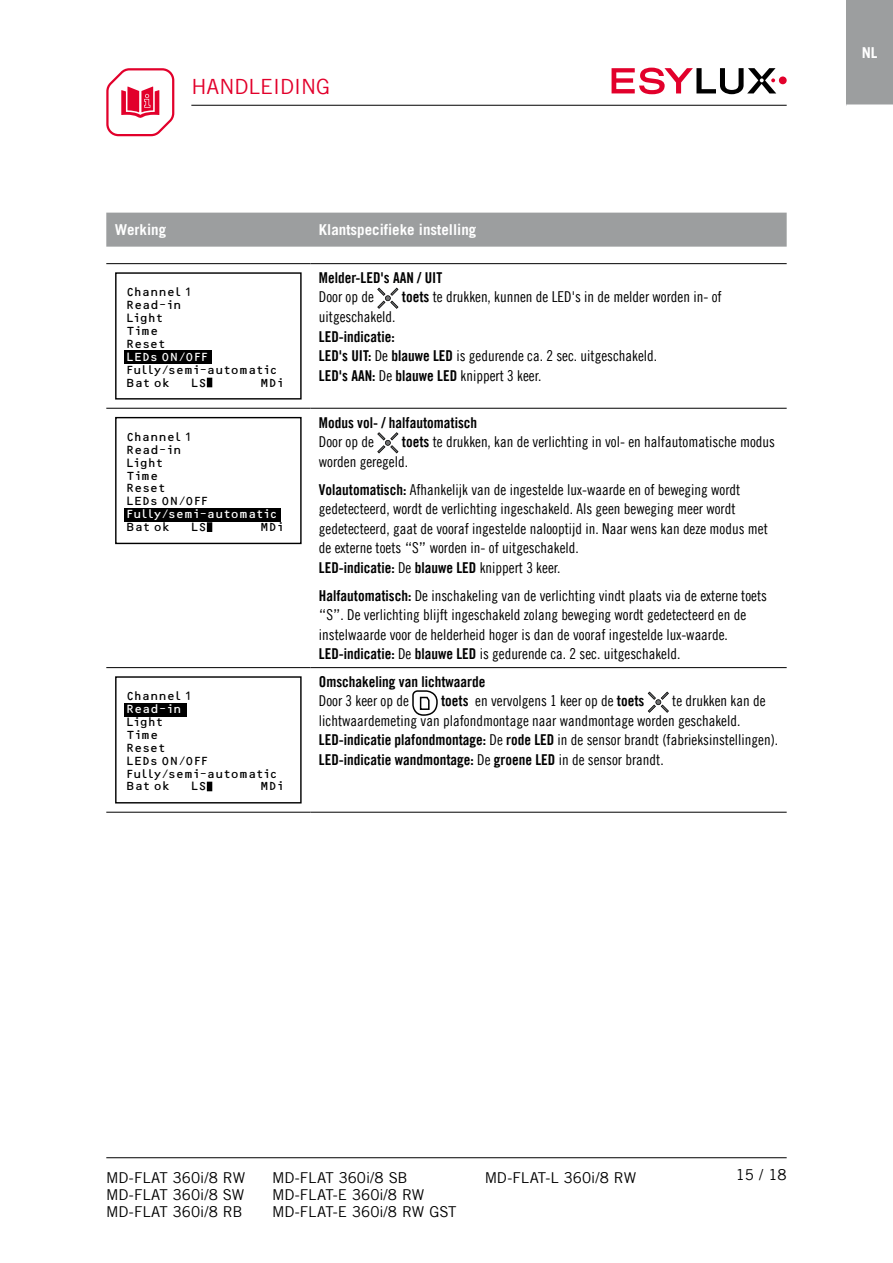
<style>
.page{position:relative;width:893px;height:1263px;background:#fff}
.page>*{position:absolute;margin:0;border:0;box-sizing:border-box;transform-origin:0 0}
.t1{font:21px "Trade Gothic LT Com";color:#e2002b}
.t2{font:15px/19.5px "Trade Gothic LT Com Cn 18";color:#000}
.t3{font:15px "Trade Gothic LT Com Bd Cn 20";color:#000}
.t4{font:15px "Trade Gothic LT Com";letter-spacing:-.005em;color:#000}
.t5{font:700 15px "Trade Gothic LT Com";color:#fff}
.t6{font:12px/12.9px "OCR B Bar Code Pro";color:#000;text-align:center}
.t7{font:12px "OCR B Bar Code Pro";color:#fff}
.s1{font-family:"Trade Gothic LT Com Bd Cn 20"}
.s2{font-family:"Trade Gothic LT Com Cn 18"}
.s3{font-family:"Trade Gothic LT Com"}
</style>
<div class="page">
<div style="left:779px;top:76px;width:8px;height:8px;background:#e2002b;border-radius:50%"></div>
<svg style="left:612px;top:68px;width:164px;height:26px"></svg>
<svg style="left:106px;top:68px;width:69px;height:69px"></svg>
<hr style="left:106px;top:1157px;width:681px;height:1px;background:#000">
<div style="left:846px;top:0;width:47px;height:105px;background:#9c9e9f"></div>
<hr style="left:846px;top:104px;width:47px;height:2px;background:#fff">
<hr style="left:191px;top:105px;width:596px;height:1px;background:#000">
<div style="left:106px;top:213px;width:681px;height:34px;background:#9c9e9f"></div>
<hr style="left:106px;top:408px;width:204px;height:1px;background:#000">
<hr style="left:310px;top:408px;width:477px;height:1px;background:#000">
<hr style="left:106px;top:667px;width:204px;height:1px;background:#000">
<hr style="left:310px;top:667px;width:477px;height:1px;background:#000">
<hr style="left:106px;top:812px;width:204px;height:1px;background:#000">
<hr style="left:310px;top:812px;width:477px;height:1px;background:#000">
<hr style="left:106px;top:263px;width:204px;height:1px;background:#000">
<hr style="left:310px;top:263px;width:477px;height:1px;background:#000">
<div style="left:115px;top:272px;width:187px;height:128px;border:1px solid #000"></div>
<div style="left:124px;top:350px;width:88px;height:13px;background:#000"></div>
<svg style="left:377px;top:288px;width:21px;height:21px"></svg>
<div style="left:115px;top:417px;width:187px;height:127px;border:1px solid #000"></div>
<div style="left:124px;top:508px;width:157px;height:13px;background:#000"></div>
<div style="left:207px;top:522px;width:5px;height:10px;border:1px solid #000"></div>
<svg style="left:377px;top:432px;width:21px;height:21px"></svg>
<div style="left:115px;top:676px;width:187px;height:127px;border:1px solid #000"></div>
<div style="left:124px;top:703px;width:62px;height:13px;background:#000"></div>
<svg style="left:412px;top:690px;width:26px;height:26px"></svg>
<svg style="left:648px;top:691px;width:21px;height:22px"></svg>
<svg style="left:128px;top:363px;width:85px;height:24px"></svg>
<svg style="left:240px;top:521px;width:41px;height:1px"></svg>
<svg style="left:128px;top:521px;width:86px;height:10px"></svg>
<svg style="left:128px;top:703px;width:85px;height:88px"></svg>
<h1 class="t1" style="left:191px;top:73px;width:140px">HANDLEIDING</h1>
<p class="t5" style="left:115px;top:220px;width:53px">Werking</p>
<p class="t5" style="left:319px;top:220px;width:159px">Klantspecifieke instelling</p>
<p class="t6" style="left:151px;top:287px;width:32px">■■ ●</p>
<p class="t6" style="left:174px;top:300px;width:9px">■</p>
<p class="t6" style="left:134px;top:364px;width:44px">◆●● ▲</p>
<p class="t6" style="left:216px;top:364px;width:25px">◆▼□</p>
<p class="t6" style="left:151px;top:431px;width:32px">■■ ●</p>
<p class="t6" style="left:174px;top:444px;width:9px">■</p>
<p class="t6" style="left:143px;top:483px;width:24px">▲ ▼ ▲</p>
<p class="t7" style="left:134px;top:509px;width:44px">◆●● ▲</p>
<p class="t7" style="left:216px;top:509px;width:25px">◆▼□</p>
<p class="t6" style="left:151px;top:691px;width:32px">■■ ●</p>
<p class="t7" style="left:174px;top:704px;width:9px">■</p>
<p class="t6" style="left:143px;top:742px;width:24px">▲ ▼ ▲</p>
<p class="t6" style="left:134px;top:768px;width:44px">◆●● ▲</p>
<p class="t6" style="left:216px;top:768px;width:25px">◆▼□</p>
<p class="t3" style="left:319px;top:268px;width:125px">Melder-LED's AAN / UIT</p>
<p class="t2" style="left:319px;top:287px;width:56px">Door op de</p>
<p class="t2" style="left:402px;top:287px;width:321px"><span class="s1">toets</span> te drukken, kunnen de LED's in de melder worden in- of</p>
<p class="t2" style="left:319px;top:307px;width:78px">uitgeschakeld.</p>
<p class="t3" style="left:319px;top:327px;width:77px">LED-indicatie:</p>
<p class="t2" style="left:319px;top:346px;width:340px"><span class="s1">LED's UIT:</span> De <span class="s1">blauwe LED</span> is gedurende ca. 2 sec. uitgeschakeld.</p>
<p class="t3" style="left:319px;top:366px;width:224px">LED's AAN: <span class="s2">De</span> blauwe LED <span class="s2">knippert 3 keer.</span></p>
<p class="t3" style="left:319px;top:413px;width:160px">Modus vol- / halfautomatisch</p>
<p class="t2" style="left:319px;top:432px;width:56px">Door op de</p>
<p class="t2" style="left:319px;top:432px;width:458px;text-indent:83px"><span class="s1">toets</span> te drukken, kan de verlichting in vol- en halfautomatische modus worden geregeld.</p>
<p class="t2" style="left:319px;top:479px;width:451px"><span class="s1">Volautomatisch:</span> Afhankelijk van de ingestelde lux-waarde en of beweging wordt gedetecteerd, wordt de verlichting ingeschakeld. Als geen beweging meer wordt gedetecteerd, gaat de vooraf ingestelde nalooptijd in. Naar wens kan deze modus met de externe toets <span class="s3">“</span>S<span class="s3">”</span> worden in- of uitgeschakeld.</p>
<p class="t3" style="left:319px;top:558px;width:243px">LED-indicatie: <span class="s2">De</span> blauwe LED <span class="s2">knippert 3 keer.</span></p>
<p class="t2" style="left:319px;top:585px;width:450px"><span class="s1">Halfautomatisch:</span> De inschakeling van de verlichting vindt plaats via de externe toets <span class="s3">“</span>S<span class="s3">”</span>. De verlichting blijft ingeschakeld zolang beweging wordt gedetecteerd en de instelwaarde voor de helderheid hoger is dan de vooraf ingestelde lux-waarde.<br><span class="s1">LED-indicatie:</span> De <span class="s1">blauwe LED</span> is gedurende ca. 2 sec. uitgeschakeld.</p>
<p class="t3" style="left:319px;top:672px;width:168px">Omschakeling van lichtwaarde</p>
<p class="t2" style="left:319px;top:691px;width:91px">Door 3 keer op de</p>
<p class="t2" style="left:441px;top:691px;width:205px"><span class="s1">toets</span> en vervolgens 1 keer op de <span class="s1">toets</span></p>
<p class="t2" style="left:319px;top:691px;width:461px;text-indent:353px">te drukken kan de lichtwaardemeting van plafondmontage naar wandmontage worden geschakeld.<br><span class="s1">LED-indicatie plafondmontage:</span> De <span class="s1">rode LED</span> in de sensor brandt (fabrieksinstellingen).</p>
<p class="t3" style="left:319px;top:750px;width:346px">LED-indicatie wandmontage: <span class="s2">De</span> groene LED <span class="s2">in de sensor brandt.</span></p>
<p class="t5" style="left:862px;top:43px;width:17px">NL</p>
<p class="t4" style="left:106px;top:1169px;width:140px">MD-FLAT 360i/8 RW</p>
<p class="t4" style="left:272px;top:1169px;width:137px">MD-FLAT 360i/8 SB</p>
<p class="t4" style="left:485px;top:1169px;width:153px">MD-FLAT-L 360i/8 RW</p>
<p class="t4" style="left:106px;top:1186px;width:140px">MD-FLAT 360i/8 SW</p>
<p class="t4" style="left:272px;top:1186px;width:154px">MD-FLAT-E 360i/8 RW</p>
<p class="t4" style="left:106px;top:1203px;width:138px">MD-FLAT 360i/8 RB</p>
<p class="t4" style="left:272px;top:1203px;width:186px">MD-FLAT-E 360i/8 RW GST</p>
<p class="t4" style="left:736px;top:1166px;width:52px">15 / 18</p>
</div>
